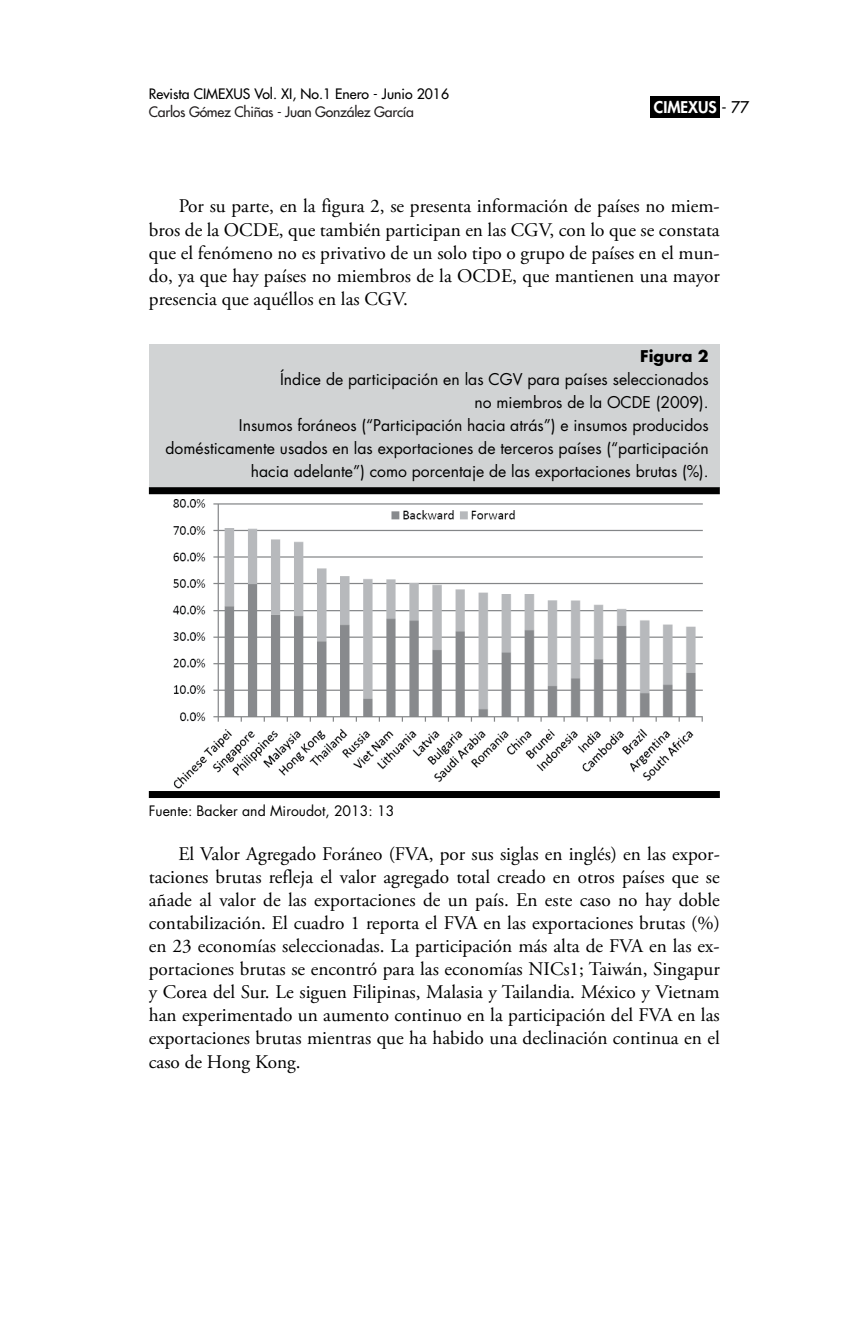
<style>
.page{position:relative;width:844px;height:1340px;background:#fff}
.page>*{position:absolute;margin:0;border:0;box-sizing:border-box;transform-origin:0 0}
.t1{font:19.25px/23.1px "Adobe Garamond Pro";color:#000;text-align:justify}
.t2{font:15.75px/23.1px "Futura Std";color:#000;text-align:right}
.t3{font:800 15.75px "Futura Std";color:#fff}
.t4{font:700 15.75px "Futura Std";color:#000}
.t5{font:500 14px "Futura Std";color:#000}
.t6{font:500 14px "Futura Std";letter-spacing:-.02em;color:#231f20}
.t7{font:14px "Futura Std";color:#000}
.s1{font-weight:500;color:#000}
</style>
<div class="page">
<div style="left:650px;top:96px;width:69px;height:21px;background:#000"></div>
<img style="left:149px;top:494px;width:570px;height:295px">
<div style="left:149px;top:344px;width:570px;height:143px;background:#d1d3d4"></div>
<div style="left:149px;top:487px;width:570px;height:7px;background:#000"></div>
<div style="left:149px;top:791px;width:570px;height:7px;background:#000"></div>
<p class="t5" style="left:149px;top:85px;width:301px">Revista CIMEXUS Vol. XI, No.1 Enero - Junio 2016</p>
<p class="t6" style="left:149px;top:103px;width:266px">Carlos Gómez Chiñas - Juan González García</p>
<p class="t3" style="left:653px;top:97px;width:97px">CIMEXUS <span class="s1">- 77</span></p>
<p class="t1" style="left:149px;top:195px;width:572px;text-indent:30px">Por su parte, en la figura 2, se presenta información de países no miem&shy;bros de la OCDE, que también participan en las CGV, con lo que se constata que el fenómeno no es privativo de un solo tipo o grupo de países en el mun&shy;do, ya que hay países no miembros de la OCDE, que mantienen una mayor presencia que aquéllos en las CGV.</p>
<p class="t4" style="left:640px;top:345px;width:70px">Figura 2</p>
<p class="t2" style="left:165px;top:367px;width:544px">Índice de participación en las CGV para países seleccionados<br>no miembros de la OCDE (2009).<br>Insumos foráneos (“Participación hacia atrás”) e insumos producidos domésticamente usados en las exportaciones de terceros países (“participación hacia adelante”) como porcentaje de las exportaciones brutas (%).</p>
<p class="t7" style="left:149px;top:802px;width:247px">Fuente: Backer and Miroudot, 2013: 13</p>
<p class="t1" style="left:149px;top:842px;width:572px;text-indent:30px">El Valor Agregado Foráneo (FVA, por sus siglas en inglés) en las expor&shy;taciones brutas refleja el valor agregado total creado en otros países que se añade al valor de las exportaciones de un país. En este caso no hay doble contabilización. El cuadro 1 reporta el FVA en las exportaciones brutas (%) en 23 economías seleccionadas. La participación más alta de FVA en las ex&shy;portaciones brutas se encontró para las economías NICs1; Taiwán, Singapur y Corea del Sur. Le siguen Filipinas, Malasia y Tailandia. México y Vietnam han experimentado un aumento continuo en la participación del FVA en las exportaciones brutas mientras que ha habido una declinación continua en el caso de Hong Kong.</p>
</div>
